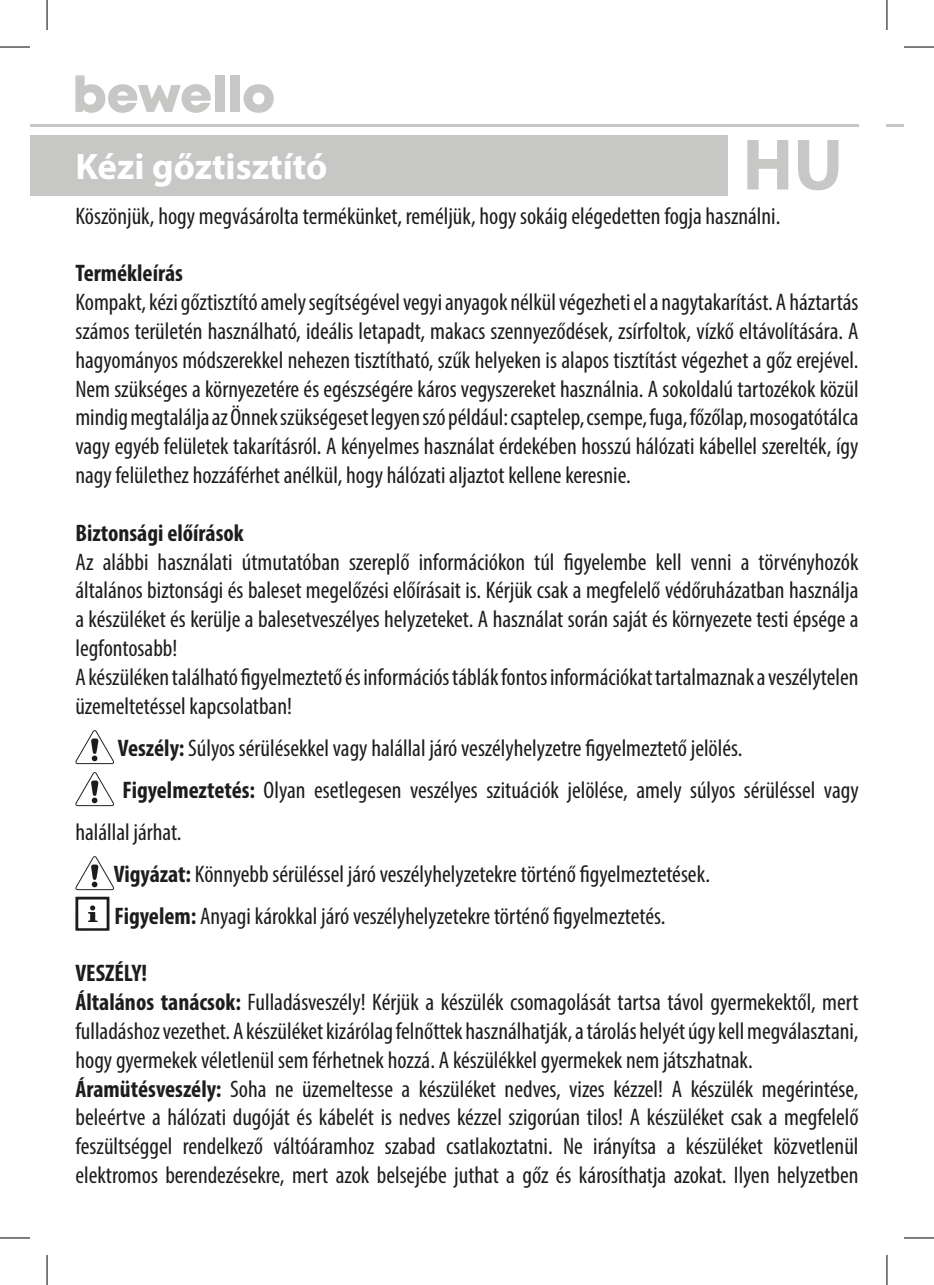
<style>
.page{position:relative;width:934px;height:1285px;background:#fff}
.page>*{position:absolute;margin:0;border:0;box-sizing:border-box;transform-origin:0 0}
.t1{font:700 73.4px "Myriad Pro";color:#c7c7c6}
.t2{font:700 37px "Myriad Pro";color:#fff}
.t3{font:condensed 24px/28.8px "Myriad Pro";color:#1d1d1b}
.t4{font:700 condensed 24px "Myriad Pro";color:#1d1d1b}
.s1{font-weight:700}
</style>
<div class="page">
<hr style="left:30px;top:124px;width:828px;height:2px;background:#c7c7c6">
<svg style="left:886px;top:124px;width:17px;height:2px"></svg>
<svg style="left:75px;top:75px;width:136px;height:38px"></svg>
<div style="left:215px;top:75px;width:9px;height:37px;background:#c7c7c6"></div>
<div style="left:230px;top:75px;width:9px;height:37px;background:#c7c7c6"></div>
<svg style="left:243px;top:84px;width:30px;height:29px"></svg>
<div style="left:30px;top:135px;width:697px;height:60px;background:#c7c7c6"></div>
<svg style="left:75px;top:730px;width:39px;height:34px"></svg>
<svg style="left:75px;top:772px;width:39px;height:34px"></svg>
<svg style="left:75px;top:856px;width:39px;height:34px"></svg>
<svg style="left:75px;top:896px;width:34px;height:34px"></svg>
<hr style="left:0;top:47px;width:30px;height:1px;background:#000">
<hr style="left:903px;top:47px;width:30px;height:1px;background:#000">
<hr style="left:0;top:1237px;width:30px;height:1px;background:#000">
<hr style="left:903px;top:1237px;width:30px;height:1px;background:#000">
<hr style="left:47px;top:0;width:1px;height:30px;background:#000">
<hr style="left:47px;top:1255px;width:1px;height:30px;background:#000">
<hr style="left:886px;top:0;width:1px;height:30px;background:#000">
<hr style="left:886px;top:1255px;width:1px;height:30px;background:#000">
<h1 class="t1" style="left:742px;top:117px;width:102px">HU</h1>
<p class="t3" style="left:75px;top:201px;width:706px">Köszönjük, hogy megvásárolta termékünket, reméljük, hogy sokáig elégedetten fogja használni.</p>
<p class="t4" style="left:75px;top:258px;width:109px">Termékleírás</p>
<p class="t3" style="left:75px;top:288px;width:784px;text-align:justify">Kompakt, kézi gőztisztító amely segítségével vegyi anyagok nélkül végezheti el a nagytakarítást. A háztartás számos területén használható, ideális letapadt, makacs szennyeződések, zsírfoltok, vízkő eltávolítására. A hagyományos módszerekkel nehezen tisztítható, szűk helyeken is alapos tisztítást végezhet a gőz erejével.<br>Nem szükséges a környezetére és egészségére káros vegyszereket használnia. A sokoldalú tartozékok közül mindig megtalálja az Önnek szükségeset legyen szó például: csaptelep, csempe, fuga, főzőlap, mosogatótálca vagy egyéb felületek takarításról. A kényelmes használat érdekében hosszú hálózati kábellel szerelték, így nagy felülethez hozzáférhet anélkül, hogy hálózati aljaztot kellene keresnie.</p>
<p class="t4" style="left:75px;top:518px;width:170px">Biztonsági előírások</p>
<p class="t3" style="left:75px;top:547px;width:784px">Az alábbi használati útmutatóban szereplő információkon túl figyelembe kell venni a törvényhozók általános biztonsági és baleset megelőzési előírásait is. Kérjük csak a megfelelő védőruházatban használja a készüléket és kerülje a balesetveszélyes helyzeteket. A használat során saját és környezete testi épsége a legfontosabb!<br>A készüléken található figyelmeztető és információs táblák fontos információkat tartalmaznak a veszélytelen üzemeltetéssel kapcsolatban!</p>
<p class="t3" style="left:118px;top:733px;width:626px"><span class="s1">Veszély:</span> Súlyos sérülésekkel vagy halállal járó veszélyhelyzetre figyelmeztető jelölés.</p>
<p class="t3" style="left:122px;top:775px;width:737px"><span class="s1">Figyelmeztetés:</span> Olyan esetlegesen veszélyes szituációk jelölése, amely súlyos sérüléssel vagy</p>
<p class="t3" style="left:75px;top:817px;width:107px">halállal járhat.</p>
<p class="t3" style="left:114px;top:859px;width:597px"><span class="s1">Vigyázat:</span> Könnyebb sérüléssel járó veszélyhelyzetekre történő figyelmeztetések.</p>
<p class="t3" style="left:114px;top:901px;width:552px"><span class="s1">Figyelem:</span> Anyagi károkkal járó veszélyhelyzetekre történő figyelmeztetés.</p>
<p class="t3" style="left:75px;top:958px;width:784px"><span class="s1">VESZÉLY!<br>Általános tanácsok:</span> Fulladásveszély! Kérjük a készülék csomagolását tartsa távol gyermekektől, mert fulladáshoz vezethet. A készüléket kizárólag felnőttek használhatják, a tárolás helyét úgy kell megválasztani, hogy gyermekek véletlenül sem férhetnek hozzá. A készülékkel gyermekek nem játszhatnak.<br><span class="s1">Áramütésveszély:</span> Soha ne üzemeltesse a készüléket nedves, vizes kézzel! A készülék megérintése, beleértve a hálózati dugóját és kábelét is nedves kézzel szigorúan tilos! A készüléket csak a megfelelő feszültséggel rendelkező váltóáramhoz szabad csatlakoztatni. Ne irányítsa a készüléket közvetlenül elektromos berendezésekre, mert azok belsejébe juthat a gőz és károsíthatja azokat. Ilyen helyzetben</p>
<h2 class="t2" style="left:75px;top:142px;width:253px">Kézi gőztisztító</h2>
</div>
